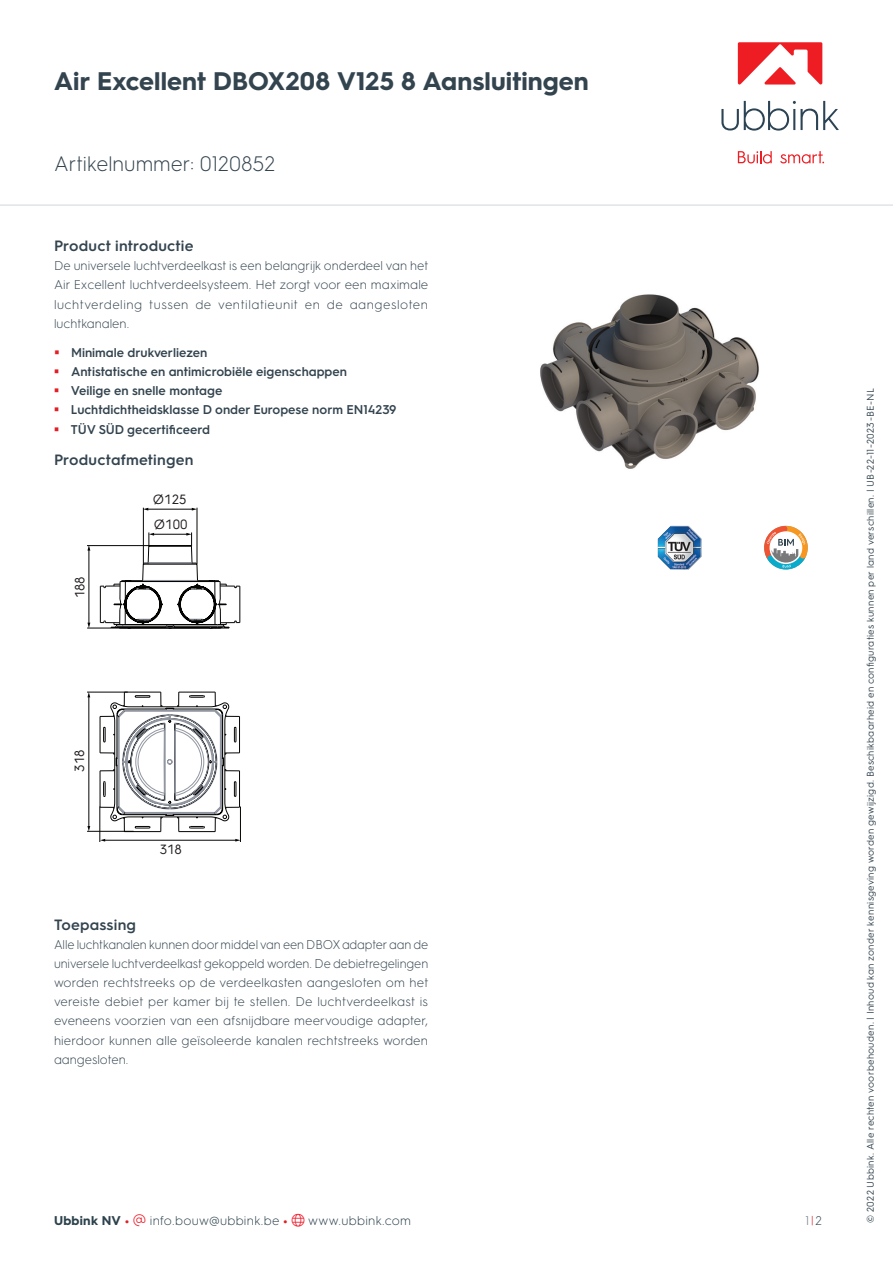
<style>
.page{position:relative;width:893px;height:1263px;background:#fff}
.page>*{position:absolute;margin:0;border:0;box-sizing:border-box;transform-origin:0 0}
.t1{font:700 25.5px "HGS3";letter-spacing:.005em;color:#33444f}
.t2{font:300 21px "HGS3";color:#33444f}
.t3{font:600 15px "HGS3";letter-spacing:.01em;color:#33444f}
.t4{font:13.5px "HGS3";color:#211d1e}
.t5{font:300 12.75px/19.2px "HGS3";letter-spacing:.01em;color:#33444f;text-align:justify;scale:.96 1}
.t6{font:300 12.75px/19.2px "HGS3";letter-spacing:.01em;color:#33444f;text-align:justify}
.t7{font:600 12.75px/19.2px "HGS3";color:#33444f}
.t8{font:300 12.75px "HGS3";letter-spacing:.02em;color:#2c424c}
.t9{font:300 12.6px "HGS3";color:#66737c}
.t10{font:9.75px "HGS3";letter-spacing:.03em;color:#33444f}
.s1{font-weight:700}
.s2{font-weight:700;color:#e31e25}
.s3{color:#ee1f2d}
.s4{color:#e31e25}
.s5{color:#33444f}
</style>
<div class="page">
<svg style="left:764px;top:525px;width:44px;height:45px"></svg>
<img style="left:658px;top:526px;width:43px;height:44px">
<img style="left:540px;top:294px;width:219px;height:175px">
<hr style="left:143px;top:508px;width:1px;height:56px;background:#040503">
<hr style="left:197px;top:508px;width:1px;height:56px;background:#040503">
<hr style="left:147px;top:509px;width:46px;height:1px;background:#040503">
<hr style="left:89px;top:696px;width:1px;height:131px;background:#040503">
<svg style="left:87px;top:826px;width:3px;height:5px"></svg>
<hr style="left:100px;top:806px;width:1px;height:36px;background:#040503">
<hr style="left:104px;top:840px;width:132px;height:1px;background:#040503">
<hr style="left:87px;top:831px;width:47px;height:1px;background:#040503">
<hr style="left:240px;top:806px;width:1px;height:36px;background:#040503">
<hr style="left:87px;top:692px;width:41px;height:1px;background:#040503">
<svg style="left:100px;top:692px;width:140px;height:140px"></svg>
<svg style="left:87px;top:532px;width:153px;height:97px"></svg>
<hr style="left:0;top:204px;width:893px;height:2px;background:#e1e4e6">
<svg style="left:721px;top:101px;width:118px;height:30px"></svg>
<svg style="left:738px;top:151px;width:34px;height:13px"></svg>
<svg style="left:780px;top:151px;width:44px;height:13px"></svg>
<svg style="left:738px;top:42px;width:84px;height:43px"></svg>
<h1 class="t1" style="left:54px;top:63px;width:536px">Air Excellent DBOX208 V125 8 Aansluitingen</h1>
<h2 class="t2" style="left:54px;top:150px;width:223px">Artikelnummer: 0120852</h2>
<p class="t3" style="left:54px;top:235px;width:141px">Product introductie</p>
<p class="t6" style="left:54px;top:255px;width:376px">De universele luchtverdeelkast is een belangrijk onderdeel van het Air Excellent luchtverdeelsysteem. Het zorgt voor een maximale luchtverdeling tussen de ventilatieunit en de aangesloten luchtkanalen.</p>
<p class="t7" style="left:71px;top:342px;width:327px">Minimale drukverliezen<br>Antistatische en antimicrobiële eigenschappen<br>Veilige en snelle montage<br>Luchtdichtheidsklasse D onder Europese norm EN14239<br>TÜV SÜD gecertificeerd</p>
<p class="t3" style="left:54px;top:449px;width:141px">Productafmetingen</p>
<p class="t4" style="left:153px;top:490px;width:35px">Ø125</p>
<p class="t4" style="left:70px;top:598px;width:24px;rotate:-90deg">188</p>
<p class="t4" style="left:70px;top:772px;width:24px;rotate:-90deg">318</p>
<p class="t4" style="left:154px;top:515px;width:35px">Ø100</p>
<p class="t4" style="left:160px;top:840px;width:24px">318</p>
<p class="t3" style="left:54px;top:914px;width:84px">Toepassing</p>
<p class="t5" style="left:54px;top:934px;width:391px">Alle luchtkanalen kunnen door middel van een DBOX adapter aan de universele luchtverdeelkast gekoppeld worden. De debietregelingen worden rechtstreeks op de verdeelkasten aangesloten om het vereiste debiet per kamer bij te stellen. De luchtverdeelkast is eveneens voorzien van een afsnijdbare meervoudige adapter, hierdoor kunnen alle geïsoleerde kanalen rechtstreeks worden aangesloten.</p>
<p class="t8" style="left:54px;top:1211px;width:359px"><span class="s1">Ubbink NV</span> <span class="s2">•</span> <span class="s3">▼</span> info.bouw@ubbink.be <span class="s2">•</span> <span class="s3">●□</span> www.ubbink.com</p>
<p class="t9" style="left:805px;top:1212px;width:18px">1<span class="s4">|</span><span class="s5">2</span></p>
<p class="t10" style="left:864px;top:1222px;width:835px;rotate:-90deg">© 2022 Ubbink. Alle rechten voorbehouden. | Inhoud kan zonder kennisgeving worden gewijzigd. Beschikbaarheid en configuraties kunnen per land verschillen. | UB-22-11-2023-BE-NL</p>
</div>
